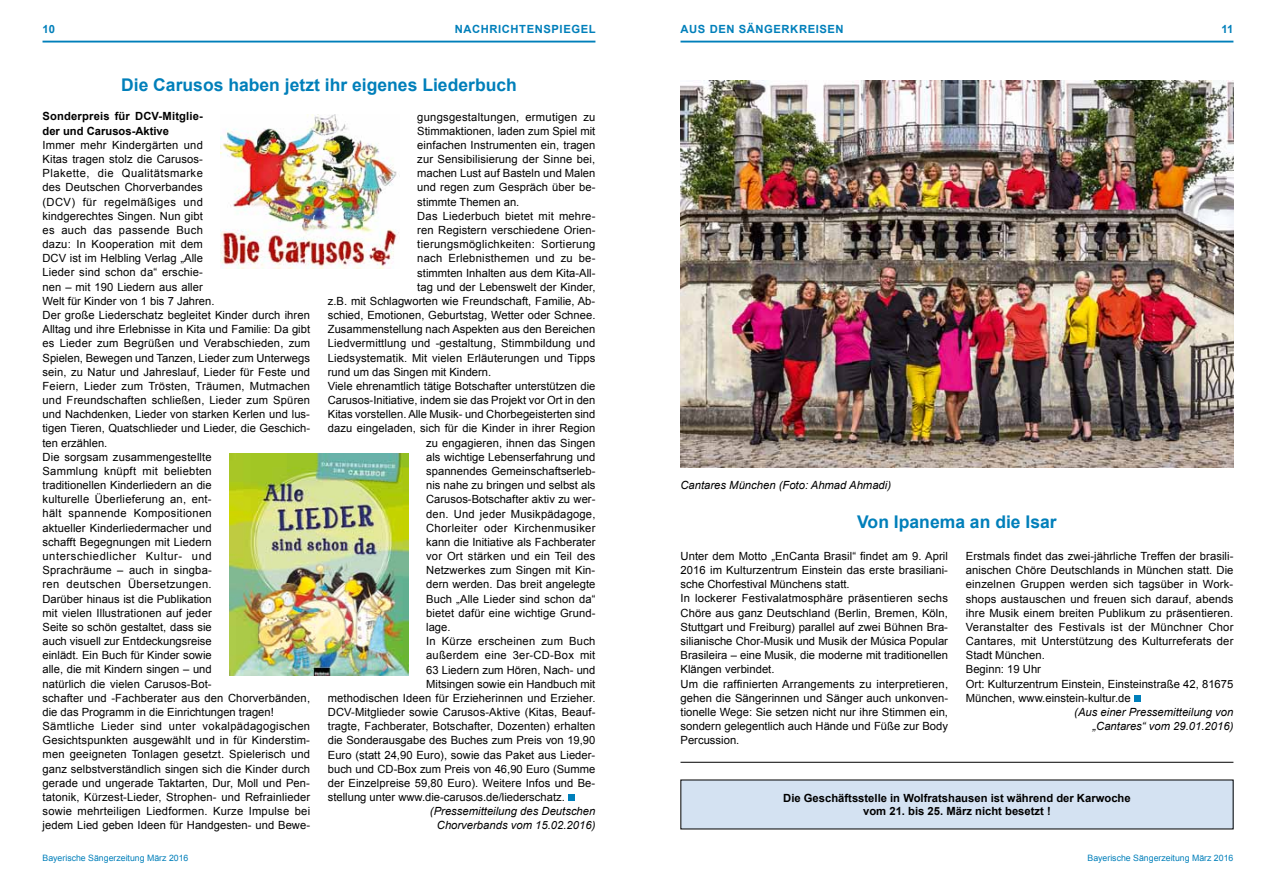
<style>
.page{position:relative;width:1276px;height:886px;background:#fff}
.page>*{position:absolute;margin:0;border:0;box-sizing:border-box;transform-origin:0 0}
.t1{font:700 17.5px "Arial";color:#007fba}
.t2{font:11.25px/14.1px "Arial";letter-spacing:.01em;color:#000}
.t3{font:italic 11.25px/14.1px "Arial";color:#000;text-align:right}
.t4{font:700 11.25px/13.8px "Arial";color:#000;text-align:center}
.t5{font:700 11.25px "Arial";letter-spacing:.05em;color:#007fba}
.t6{font:11.25px "Arial";letter-spacing:.03em;color:#000}
.t7{font:8.75px "Arial";color:#007fba}
</style>
<div class="page">
<hr style="left:43px;top:41px;width:552px;height:2px;background:#007fba">
<hr style="left:680px;top:41px;width:553px;height:2px;background:#007fba">
<div style="left:1133px;top:695px;width:7px;height:7px;background:#007fba"></div>
<img style="left:680px;top:81px;width:553px;height:387px">
<div style="left:681px;top:780px;width:552px;height:49px;background:#d4e2f2"></div>
<div style="left:568px;top:794px;width:6px;height:7px;background:#007fba"></div>
<img style="left:229px;top:454px;width:179px;height:221px">
<img style="left:221px;top:114px;width:178px;height:154px">
<hr style="left:680px;top:762px;width:553px;height:1px;background:#000">
<p class="t5" style="left:43px;top:22px;width:14px">10</p>
<p class="t5" style="left:455px;top:22px;width:142px">NACHRICHTENSPIEGEL</p>
<p class="t5" style="left:680px;top:22px;width:165px">AUS DEN SÄNGERKREISEN</p>
<p class="t5" style="left:1221px;top:22px;width:13px">11</p>
<h1 class="t1" style="left:121px;top:73px;width:397px">Die Carusos haben jetzt ihr eigenes Liederbuch</h1>
<p class="t4" style="left:43px;top:110px;width:162px;line-height:14.1px;text-align:left">Sonderpreis für DCV-Mitglie&shy;der und Carusos-Aktive</p>
<p class="t2" style="left:43px;top:138px;width:269px">Immer mehr Kindergärten und<br>Kitas tragen stolz die Carusos-<br>Plakette, die Qualitätsmarke<br>des Deutschen Chorverbandes<br>(DCV) für regelmäßiges und<br>kindgerechtes Singen. Nun gibt<br>es auch das passende Buch<br>dazu: In Kooperation mit dem<br>DCV ist im Helbling Verlag „Alle<br>Lieder sind schon da“ erschie-<br>nen – mit 190 Liedern aus aller<br>Welt für Kinder von 1 bis 7 Jahren.<br>Der große Liederschatz begleitet Kinder durch ihren Alltag und ihre Erlebnisse in Kita und Familie: Da gibt es Lieder zum Begrüßen und Verabschieden, zum Spielen, Bewegen und Tanzen, Lieder zum Unterwegs sein, zu Natur und Jahreslauf, Lieder für Feste und Feiern, Lieder zum Trösten, Träumen, Mutmachen und Freundschaften schließen, Lieder zum Spüren und Nachdenken, Lieder von starken Kerlen und lus&shy;tigen Tieren, Quatschlieder und Lieder, die Geschich&shy;ten erzählen.<br>Die sorgsam zusammengestellte<br>Sammlung knüpft mit beliebten<br>traditionellen Kinderliedern an die<br>kulturelle Überlieferung an, ent-<br>hält spannende Kompositionen<br>aktueller Kinderliedermacher und<br>schafft Begegnungen mit Liedern<br>unterschiedlicher Kultur- und<br>Sprachräume – auch in singba-<br>ren deutschen Übersetzungen.<br>Darüber hinaus ist die Publikation<br>mit vielen Illustrationen auf jeder<br>Seite so schön gestaltet, dass sie<br>auch visuell zur Entdeckungsreise<br>einlädt. Ein Buch für Kinder sowie<br>alle, die mit Kindern singen – und<br>natürlich die vielen Carusos-Bot-<br>schafter und -Fachberater aus den Chorverbänden, die das Programm in die Einrichtungen tragen!<br>Sämtliche Lieder sind unter vokalpädagogischen Gesichtspunkten ausgewählt und in für Kinderstim&shy;men geeigneten Tonlagen gesetzt. Spielerisch und ganz selbstverständlich singen sich die Kinder durch gerade und ungerade Taktarten, Dur, Moll und Pen&shy;tatonik, Kürzest-Lieder, Strophen- und Refrainlieder sowie mehrteiligen Liedformen. Kurze Impulse bei jedem Lied geben Ideen für Handgesten- und Bewe-</p>
<p class="t2" style="left:417px;top:110px;width:180px">gungsgestaltungen, ermutigen zu</p>
<p class="t2" style="left:417px;top:124px;width:180px">Stimmaktionen, laden zum Spiel mit</p>
<p class="t2" style="left:417px;top:138px;width:180px">einfachen Instrumenten ein, tragen</p>
<p class="t2" style="left:417px;top:152px;width:179px">zur Sensibilisierung der Sinne bei,</p>
<p class="t2" style="left:417px;top:166px;width:180px">machen Lust auf Basteln und Malen</p>
<p class="t2" style="left:417px;top:181px;width:180px">und regen zum Gespräch über be-</p>
<p class="t2" style="left:417px;top:195px;width:104px">stimmte Themen an.</p>
<p class="t2" style="left:417px;top:209px;width:180px">Das Liederbuch bietet mit mehre-</p>
<p class="t2" style="left:417px;top:223px;width:180px">ren Registern verschiedene Orien-</p>
<p class="t2" style="left:417px;top:237px;width:180px">tierungsmöglichkeiten: Sortierung</p>
<p class="t2" style="left:417px;top:251px;width:180px">nach Erlebnisthemen und zu be-</p>
<p class="t2" style="left:417px;top:266px;width:180px">stimmten Inhalten aus dem Kita-All-</p>
<p class="t2" style="left:417px;top:280px;width:180px">tag und der Lebenswelt der Kinder,</p>
<p class="t2" style="left:328px;top:294px;width:269px">z.B. mit Schlagworten wie Freundschaft, Familie, Ab-</p>
<p class="t2" style="left:328px;top:308px;width:269px">schied, Emotionen, Geburtstag, Wetter oder Schnee.</p>
<p class="t2" style="left:328px;top:322px;width:269px">Zusammenstellung nach Aspekten aus den Bereichen</p>
<p class="t2" style="left:328px;top:336px;width:269px">Liedvermittlung und -gestaltung, Stimmbildung und</p>
<p class="t2" style="left:328px;top:351px;width:269px">Liedsystematik. Mit vielen Erläuterungen und Tipps</p>
<p class="t2" style="left:328px;top:365px;width:165px">rund um das Singen mit Kindern.</p>
<p class="t2" style="left:328px;top:379px;width:269px">Viele ehrenamtlich tätige Botschafter unterstützen die</p>
<p class="t2" style="left:328px;top:393px;width:269px">Carusos-Initiative, indem sie das Projekt vor Ort in den</p>
<p class="t2" style="left:328px;top:407px;width:269px">Kitas vorstellen. Alle Musik- und Chorbegeisterten sind</p>
<p class="t2" style="left:328px;top:422px;width:269px">dazu eingeladen, sich für die Kinder in ihrer Region</p>
<p class="t2" style="left:426px;top:436px;width:171px">zu engagieren, ihnen das Singen</p>
<p class="t2" style="left:426px;top:450px;width:171px">als wichtige Lebenserfahrung und</p>
<p class="t2" style="left:426px;top:464px;width:171px">spannendes Gemeinschaftserleb-</p>
<p class="t2" style="left:426px;top:478px;width:171px">nis nahe zu bringen und selbst als</p>
<p class="t2" style="left:426px;top:492px;width:171px">Carusos-Botschafter aktiv zu wer-</p>
<p class="t2" style="left:426px;top:507px;width:171px">den. Und jeder Musikpädagoge,</p>
<p class="t6" style="left:426px;top:520px;width:171px">Chorleiter oder Kirchenmusiker</p>
<p class="t2" style="left:426px;top:535px;width:171px">kann die Initiative als Fachberater</p>
<p class="t2" style="left:426px;top:549px;width:171px">vor Ort stärken und ein Teil des</p>
<p class="t2" style="left:426px;top:563px;width:171px">Netzwerkes zum Singen mit Kin-</p>
<p class="t2" style="left:426px;top:577px;width:171px">dern werden. Das breit angelegte</p>
<p class="t2" style="left:426px;top:592px;width:171px">Buch „Alle Lieder sind schon da“</p>
<p class="t2" style="left:426px;top:606px;width:171px">bietet dafür eine wichtige Grund-</p>
<p class="t2" style="left:426px;top:620px;width:26px">lage.</p>
<p class="t2" style="left:426px;top:634px;width:171px">In Kürze erscheinen zum Buch</p>
<p class="t2" style="left:426px;top:648px;width:171px">außerdem eine 3er-CD-Box mit</p>
<p class="t2" style="left:426px;top:662px;width:171px">63 Liedern zum Hören, Nach- und</p>
<p class="t2" style="left:426px;top:677px;width:171px">Mitsingen sowie ein Handbuch mit</p>
<p class="t2" style="left:328px;top:691px;width:269px">methodischen Ideen für Erzieherinnen und Erzieher.</p>
<p class="t2" style="left:328px;top:705px;width:269px">DCV-Mitglieder sowie Carusos-Aktive (Kitas, Beauf-</p>
<p class="t2" style="left:328px;top:719px;width:269px">tragte, Fachberater, Botschafter, Dozenten) erhalten</p>
<p class="t2" style="left:328px;top:733px;width:269px">die Sonderausgabe des Buches zum Preis von 19,90</p>
<p class="t2" style="left:328px;top:748px;width:269px">Euro (statt 24,90 Euro), sowie das Paket aus Lieder-</p>
<p class="t2" style="left:328px;top:762px;width:269px">buch und CD-Box zum Preis von 46,90 Euro (Summe</p>
<p class="t2" style="left:328px;top:776px;width:269px">der Einzelpreise 59,80 Euro). Weitere Infos und Be-</p>
<p class="t2" style="left:328px;top:790px;width:238px">stellung unter www.die-carusos.de/liederschatz.</p>
<p class="t3" style="left:430px;top:804px;width:167px">(Pressemitteilung des Deutschen<br>Chorverbands vom 15.02.2016)</p>
<p class="t3" style="left:680px;top:478px;width:212px">Cantares München (Foto: Ahmad Ahmadi)</p>
<h1 class="t1" style="left:857px;top:510px;width:201px">Von Ipanema an die Isar</h1>
<p class="t2" style="left:680px;top:549px;width:269px">Unter dem Motto „EnCanta Brasil“ findet am 9. April 2016 im Kulturzentrum Einstein das erste brasiliani&shy;sche Chorfestival Münchens statt.<br>In lockerer Festivalatmosphäre präsentieren sechs Chöre aus ganz Deutschland (Berlin, Bremen, Köln, Stuttgart und Freiburg) parallel auf zwei Bühnen Bra&shy;silianische Chor-Musik und Musik der Música Popular Brasileira – eine Musik, die moderne mit traditionellen Klängen verbindet.<br>Um die raffinierten Arrangements zu interpretieren, gehen die Sängerinnen und Sänger auch unkonven&shy;tionelle Wege: Sie setzen nicht nur ihre Stimmen ein, sondern gelegentlich auch Hände und Füße zur Body Percussion.</p>
<p class="t2" style="left:966px;top:549px;width:269px">Erstmals findet das zwei-jährliche Treffen der brasili&shy;anischen Chöre Deutschlands in München statt. Die einzelnen Gruppen werden sich tagsüber in Work&shy;shops austauschen und freuen sich darauf, abends ihre Musik einem breiten Publikum zu präsentieren.<br>Veranstalter des Festivals ist der Münchner Chor Cantares, mit Unterstützung des Kulturreferats der Stadt München.<br>Beginn: 19 Uhr<br>Ort: Kulturzentrum Einstein, Einsteinstraße 42, 81675<br>München, www.einstein-kultur.de</p>
<p class="t3" style="left:1074px;top:705px;width:161px">(Aus einer Pressemitteilung von „Cantares“ vom 29.01.2016)</p>
<p class="t4" style="left:783px;top:791px;width:349px">Die Geschäftsstelle in Wolfratshausen ist während der Karwoche vom 21. bis 25. März nicht besetzt !</p>
<p class="t7" style="left:43px;top:852px;width:147px">Bayerische Sängerzeitung März 2016</p>
<p class="t7" style="left:1087px;top:852px;width:147px">Bayerische Sängerzeitung März 2016</p>
</div>
